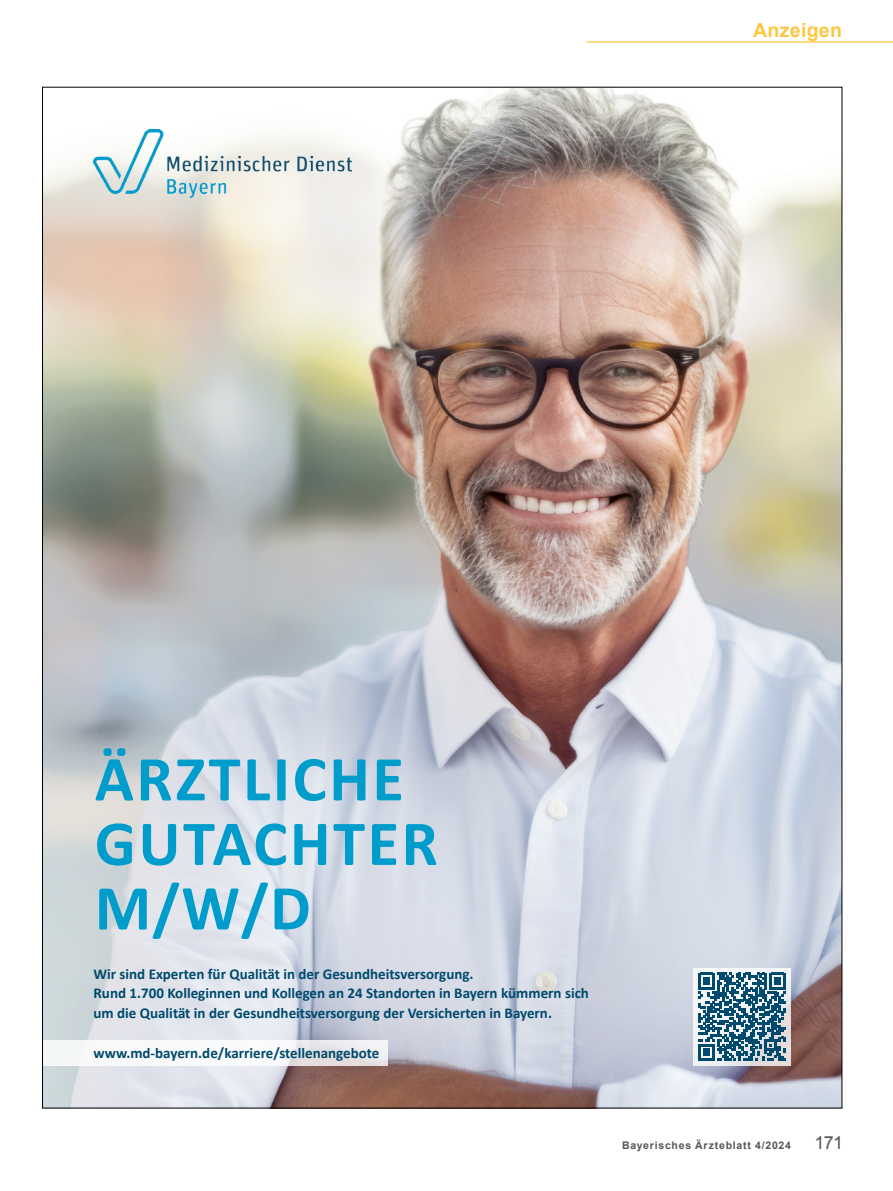
<style>
.page{position:relative;width:893px;height:1191px;background:#fff}
.page>*{position:absolute;margin:0;border:0;box-sizing:border-box;transform-origin:0 0}
.t1{font:700 64.5px/64.5px "Calibri";letter-spacing:.04em;color:#009dcc}
.t2{font:700 19.5px "Arial";letter-spacing:.015em;color:#fdc742}
.t3{font:18px "Arial";color:#565655}
.t4{font:700 15px/19.5px "Calibri";color:#004a6d}
.t5{font:700 10.5px "Arial";letter-spacing:.075em;color:#565655}
</style>
<div class="page">
<hr style="left:587px;top:41px;width:306px;height:2px;background:#fece5f">
<img style="left:44px;top:89px;width:796px;height:1017px">
<img style="left:94px;top:130px;width:257px;height:67px">
<svg style="left:44px;top:1040px;width:344px;height:25px"></svg>
<svg style="left:693px;top:967px;width:98px;height:98px;fill:#eff1f5"></svg>
<svg style="left:698px;top:972px;width:88px;height:88px"></svg>
<h2 class="t2" style="left:753px;top:17px;width:90px">Anzeigen</h2>
<h1 class="t1" style="left:95px;top:743px;width:345px">ÄRZTLICHE<br>GUTACHTER<br>M/W/D</h1>
<p class="t4" style="left:94px;top:963px;width:497px">Wir sind Experten für Qualität in der Gesundheitsversorgung.<br>Rund 1.700 Kolleginnen und Kollegen an 24 Standorten in Bayern kümmern sich um die Qualität in der Gesundheitsversorgung der Versicherten in Bayern.</p>
<p class="t4" style="left:94px;top:1042px;width:287px">www.md-bayern.de/karriere/stellenangebote</p>
<p class="t5" style="left:622px;top:1138px;width:170px">Bayerisches Ärzteblatt 4/2024</p>
<p class="t3" style="left:815px;top:1130px;width:30px">171</p>
</div>
